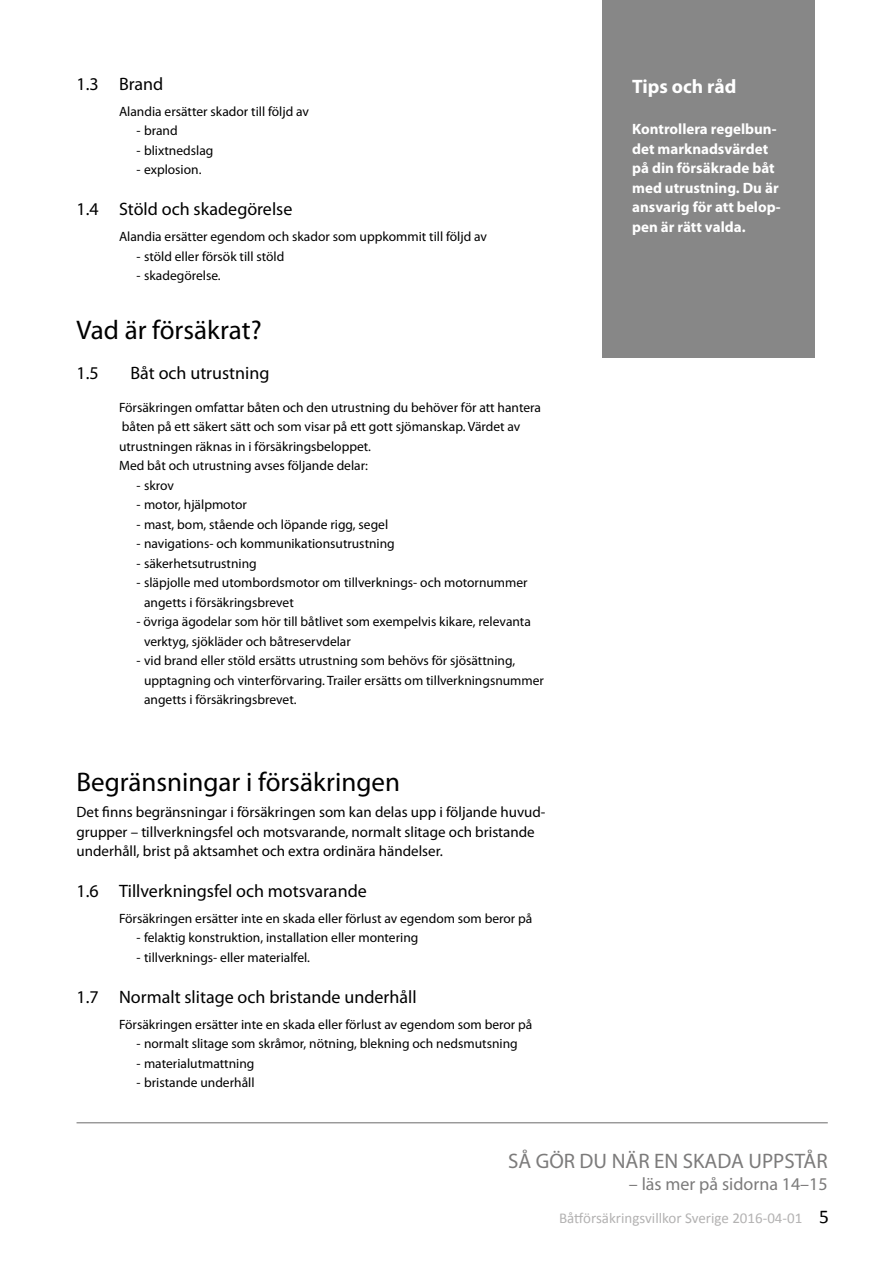
<style>
.page{position:relative;width:893px;height:1263px;background:#fff}
.page>*{position:absolute;margin:0;border:0;box-sizing:border-box;transform-origin:0 0}
.t1{font:27px "Myriad Pro";color:#000}
.t2{font:21px "Myriad Pro";color:#7c7b7b}
.t3{font:700 19.5px "Myriad Pro";color:#fff}
.t4{font:18px "Myriad Pro";color:#000}
.t5{font:18px "Myriad Pro";color:#7c7b7b}
.t6{font:15px/19.5px "Myriad Pro";color:#000}
.t7{font:700 15px/19.5px "Myriad Pro";color:#fff}
.t8{font:15px "Calibri";color:#b3b2b2}
.t9{font:13.5px/19.5px "Myriad Pro";color:#000}
.s1{font-size:19.5px;color:#000}
</style>
<div class="page">
<hr style="left:77px;top:1122px;width:751px;height:1px;background:#7c7b7b">
<div style="left:602px;top:0;width:212px;height:358px;background:#878787"></div>
<h3 class="t4" style="left:77px;top:73px;width:88px">1.3 Brand</h3>
<p class="t9" style="left:119px;top:101px;width:192px">Alandia ersätter skador till följd av</p>
<p class="t9" style="left:137px;top:121px;width:43px">- brand</p>
<p class="t9" style="left:137px;top:140px;width:78px">- blixtnedslag</p>
<p class="t9" style="left:137px;top:160px;width:66px">- explosion.</p>
<h3 class="t4" style="left:77px;top:198px;width:217px">1.4 Stöld och skadegörelse</h3>
<p class="t9" style="left:119px;top:227px;width:369px">Alandia ersätter egendom och skador som uppkommit till följd av</p>
<p class="t9" style="left:137px;top:246px;width:149px">- stöld eller försök till stöld</p>
<p class="t9" style="left:137px;top:266px;width:86px">- skadegörelse.</p>
<h1 class="t1" style="left:77px;top:313px;width:187px">Vad är försäkrat?</h1>
<h3 class="t4" style="left:77px;top:362px;width:24px">1.5</h3>
<h3 class="t4" style="left:131px;top:362px;width:140px">Båt och utrustning</h3>
<p class="t9" style="left:119px;top:397px;width:423px">Försäkringen omfattar båten och den utrustning du behöver för att hantera båten på ett säkert sätt och som visar på ett gott sjömanskap. Värdet av utrustningen räknas in i försäkringsbeloppet.<br>Med båt och utrustning avses följande delar:</p>
<p class="t9" style="left:137px;top:475px;width:39px">- skrov</p>
<p class="t9" style="left:137px;top:495px;width:112px">- motor, hjälpmotor</p>
<p class="t9" style="left:137px;top:514px;width:253px">- mast, bom, stående och löpande rigg, segel</p>
<p class="t9" style="left:137px;top:534px;width:260px">- navigations- och kommunikationsutrustning</p>
<p class="t9" style="left:137px;top:553px;width:122px">- säkerhetsutrustning</p>
<p class="t9" style="left:144px;top:573px;width:385px;text-indent:-8px">- släpjolle med utombordsmotor om tillverknings- och motornummer angetts i försäkringsbrevet</p>
<p class="t9" style="left:144px;top:612px;width:388px;text-indent:-8px">- övriga ägodelar som hör till båtlivet som exempelvis kikare, relevanta verktyg, sjökläder och båtreservdelar</p>
<p class="t9" style="left:144px;top:651px;width:401px;text-indent:-8px">- vid brand eller stöld ersätts utrustning som behövs för sjösättning, upptagning och vinterförvaring. Trailer ersätts om tillverkningsnummer angetts i försäkringsbrevet.</p>
<h1 class="t1" style="left:77px;top:766px;width:325px">Begränsningar i försäkringen</h1>
<p class="t6" style="left:77px;top:802px;width:470px">Det finns begränsningar i försäkringen som kan delas upp i följande huvud&shy;grupper – tillverkningsfel och motsvarande, normalt slitage och bristande underhåll, brist på aktsamhet och extra ordinära händelser.</p>
<h3 class="t4" style="left:77px;top:880px;width:292px">1.6 Tillverkningsfel och motsvarande</h3>
<p class="t9" style="left:119px;top:908px;width:415px">Försäkringen ersätter inte en skada eller förlust av egendom som beror på</p>
<p class="t9" style="left:137px;top:928px;width:283px">- felaktig konstruktion, installation eller montering</p>
<p class="t9" style="left:137px;top:947px;width:175px">- tillverknings- eller materialfel.</p>
<h3 class="t4" style="left:77px;top:985px;width:342px">1.7 Normalt slitage och bristande underhåll</h3>
<p class="t9" style="left:119px;top:1014px;width:415px">Försäkringen ersätter inte en skada eller förlust av egendom som beror på</p>
<p class="t9" style="left:137px;top:1033px;width:383px">- normalt slitage som skråmor, nötning, blekning och nedsmutsning</p>
<p class="t9" style="left:137px;top:1053px;width:119px">- materialutmattning</p>
<p class="t9" style="left:137px;top:1072px;width:120px">- bristande underhåll</p>
<h3 class="t3" style="left:632px;top:74px;width:106px">Tips och råd</h3>
<p class="t7" style="left:632px;top:119px;width:150px">Kontrollera regelbun&shy;det marknadsvärdet på din försäkrade båt med utrustning. Du är ansvarig för att belop&shy;pen är rätt valda.</p>
<h2 class="t2" style="left:508px;top:1148px;width:321px">SÅ GÖR DU NÄR EN SKADA UPPSTÅR</h2>
<h3 class="t5" style="left:629px;top:1173px;width:200px">– läs mer på sidorna 14–15</h3>
<p class="t8" style="left:559px;top:1209px;width:272px">Båtförsäkringsvillkor Sverige 2016-04-01 <span class="s1">5</span></p>
</div>
